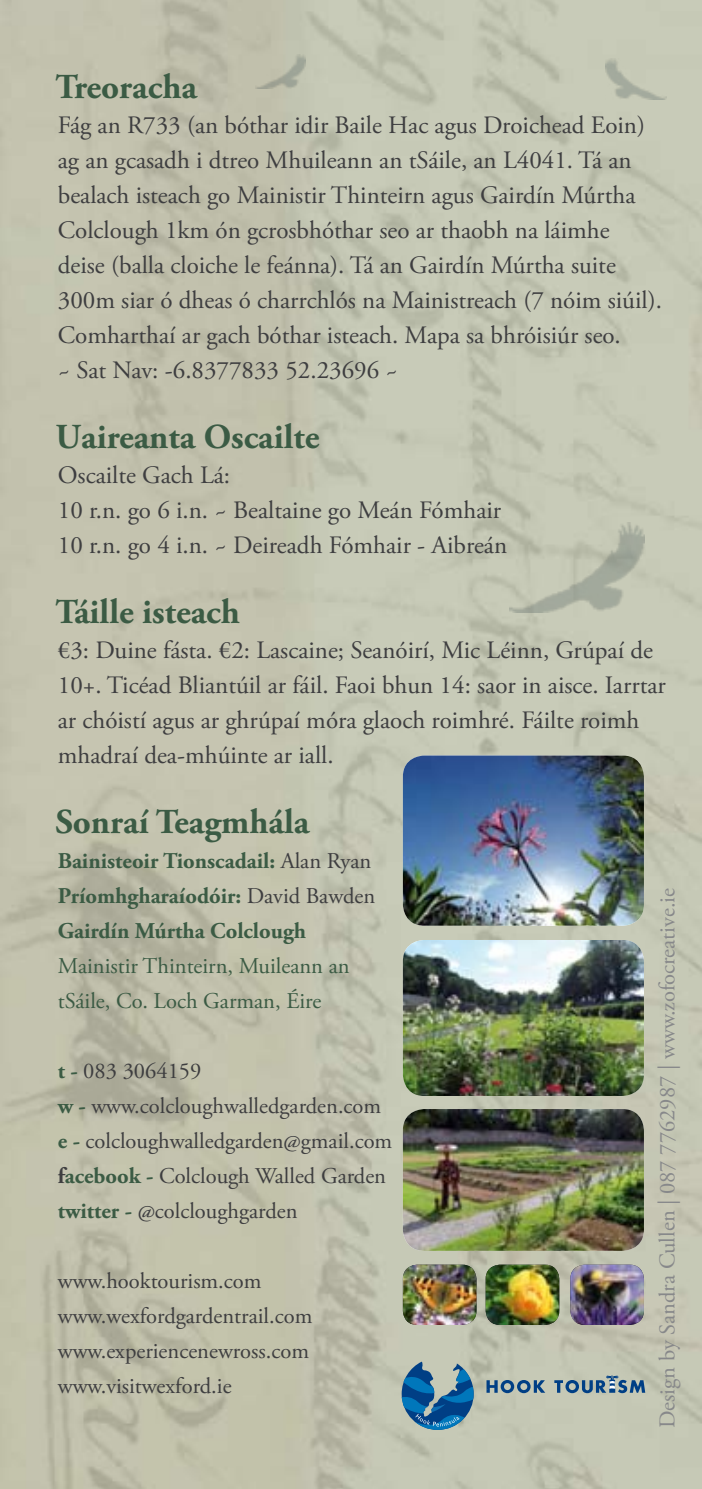
<style>
.page{position:relative;width:702px;height:1489px;background:#fff}
.page>*{position:absolute;margin:0;border:0;box-sizing:border-box;transform-origin:0 0}
.t1{font:700 35px "Adobe Garamond Pro";color:#3b5b44}
.t2{font:25px/35px "Adobe Garamond Pro";color:#3e3e40}
.t3{font:22.5px/35px "Adobe Garamond Pro";color:#3e3e40}
.t4{font:700 22.5px/35px "Adobe Garamond Pro";color:#3b5b44}
.t5{font:22.5px/35px "Adobe Garamond Pro";color:#3b5b44}
.t6{font:22.5px "Adobe Garamond Pro";color:#87888a}
.s1{font-weight:400;color:#3e3e40}
.s2{font-weight:700;color:#3b5b44}
.s3{font-weight:700}
</style>
<div class="page">
<img style="left:0;top:0;width:702px;height:1488px">
<img style="left:403px;top:1108px;width:241px;height:142px">
<img style="left:403px;top:939px;width:241px;height:156px">
<img style="left:403px;top:755px;width:241px;height:170px">
<img style="left:403px;top:1264px;width:73px;height:60px">
<img style="left:485px;top:1264px;width:74px;height:60px">
<img style="left:570px;top:1264px;width:74px;height:60px">
<img style="left:509px;top:522px;width:136px;height:90px">
<img style="left:255px;top:55px;width:50px;height:33px">
<img style="left:605px;top:59px;width:61px;height:40px">
<svg style="left:401px;top:1361px;width:72px;height:68px;background:#4f84a6"></svg>
<svg style="left:486px;top:1379px;width:59px;height:13px"></svg>
<svg style="left:554px;top:1374px;width:91px;height:18px;background:#7f97a4"></svg>
<h1 class="t1" style="left:55px;top:66px;width:143px">Treoracha</h1>
<p class="t2" style="left:58px;top:108px;width:605px">Fág an R733 (an bóthar idir Baile Hac agus Droichead Eoin) ag an gcasadh i dtreo Mhuileann an tSáile, an L4041. Tá an bealach isteach go Mainistir Thinteirn agus Gairdín Múrtha Colclough 1km ón gcrosbhóthar seo ar thaobh na láimhe deise (balla cloiche le feánna). Tá an Gairdín Múrtha suite 300m siar ó dheas ó charrchlós na Mainistreach (7 nóim siúil).<br>Comharthaí ar gach bóthar isteach. Mapa sa bhróisiúr seo.<br>~ Sat Nav: -6.8377833 52.23696 ~</p>
<h1 class="t1" style="left:55px;top:416px;width:266px">Uaireanta Oscailte</h1>
<p class="t2" style="left:58px;top:458px;width:451px">Oscailte Gach Lá:<br>10 r.n. go 6 i.n. ~ Bealtaine go Meán Fómhair<br>10 r.n. go 4 i.n. ~ Deireadh Fómhair - Aibreán</p>
<h1 class="t1" style="left:55px;top:591px;width:186px">Táille isteach</h1>
<p class="t2" style="left:58px;top:633px;width:609px">€3: Duine fásta. €2: Lascaine; Seanóirí, Mic Léinn, Grúpaí de 10+. Ticéad Bliantúil ar fáil. Faoi bhun 14: saor in aisce. Iarrtar ar chóistí agus ar ghrúpaí móra glaoch roimhré. Fáilte roimh mhadraí dea-mhúinte ar iall.</p>
<h1 class="t1" style="left:55px;top:801px;width:255px">Sonraí Teagmhála</h1>
<p class="t4" style="left:58px;top:843px;width:319px">Bainisteoir Tionscadail: <span class="s1">Alan Ryan<br></span>Príomhgharaíodóir: <span class="s1">David Bawden<br></span>Gairdín Múrtha Colclough</p>
<p class="t5" style="left:58px;top:949px;width:293px">Mainistir Thinteirn, Muileann an tSáile, Co. Loch Garman, Éire</p>
<p class="t3" style="left:58px;top:1054px;width:336px"><span class="s2">t -</span> 083 3064159<br><span class="s2">w -</span> www.colcloughwalledgarden.com <span class="s2">e -</span> colcloughwalledgarden@gmail.com <span class="s3">f</span><span class="s2">acebook -</span> Colclough Walled Garden <span class="s2">twitter -</span> @colcloughgarden</p>
<p class="t3" style="left:58px;top:1264px;width:256px">www.hooktourism.com www.wexfordgardentrail.com www.experiencenewross.com www.visitwexford.ie</p>
<p class="t6" style="left:653px;top:1427px;width:541px;rotate:-90deg">Design by Sandra Cullen | 087 7762987 | www.zofocreative.ie</p>
</div>
